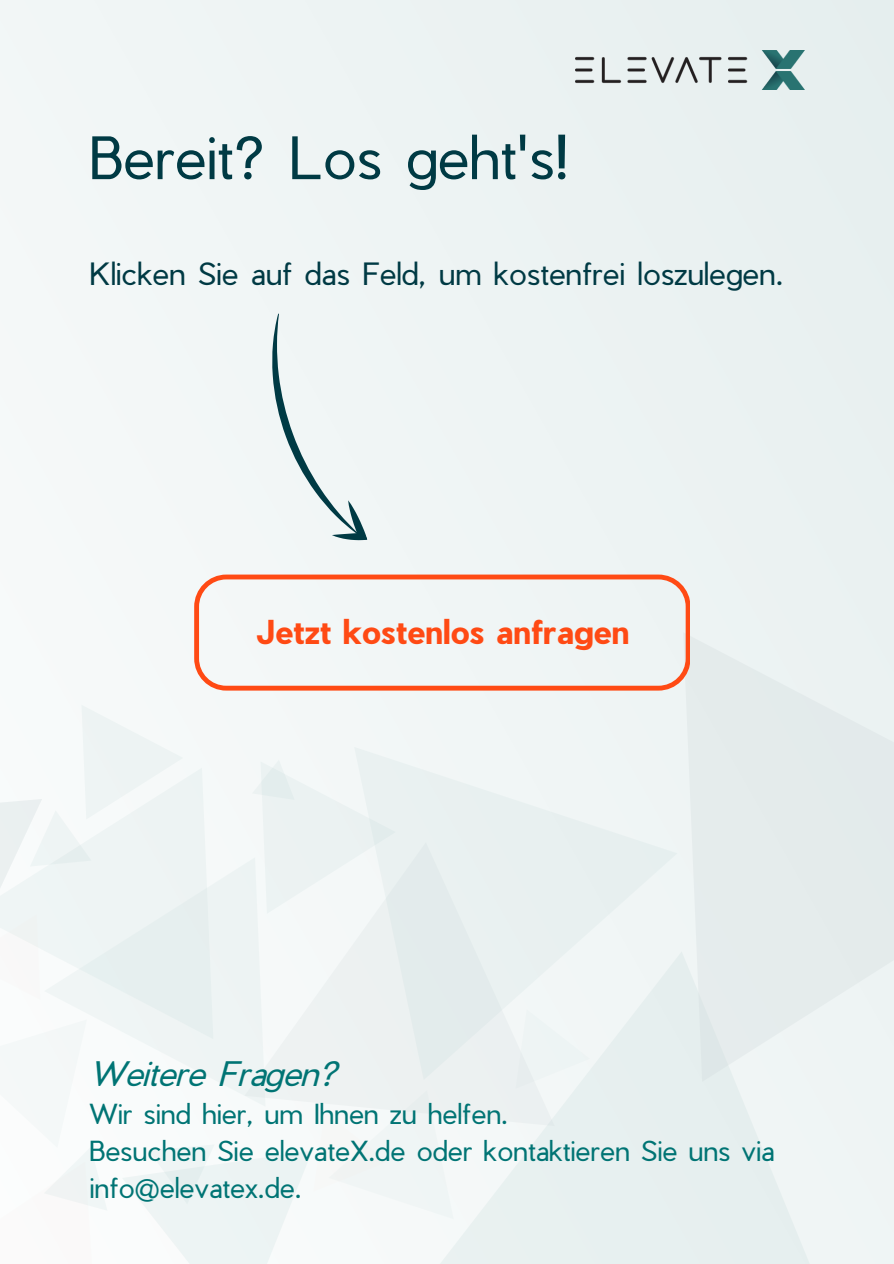
<style>
.page{position:relative;width:894px;height:1264px;background:#fff}
.page>*{position:absolute;margin:0;border:0;box-sizing:border-box;transform-origin:0 0}
.t1{font:300 57px "Pier Sans";color:#003a44}
.t2{font:italic 300 33px "Pier Sans";color:#007474}
.t3{font:700 32.25px "Pier Sans";color:#ff4a14}
.t4{font:300 30px "Pier Sans";color:#003a44}
.t5{font:300 27px/37.2px "Pier Sans";color:#007474}
</style>
<div class="page">
<div style="left:0;top:1px;width:893px;height:1262px;background:#eef4f4"></div>
<svg style="left:502px;top:632px;width:391px;height:450px;fill:#e5eced"></svg>
<img style="left:575px;top:50px;width:229px;height:39px">
<svg style="left:0;top:704px;width:589px;height:559px"></svg>
<svg style="left:194px;top:574px;width:495px;height:116px"></svg>
<svg style="left:272px;top:313px;width:95px;height:228px"></svg>
<p class="t1" style="left:89px;top:121px;width:481px">Bereit? Los geht's!</p>
<p class="t4" style="left:89px;top:255px;width:695px">Klicken Sie auf das Feld, um kostenfrei loszulegen.</p>
<p class="t3" style="left:255px;top:611px;width:375px">Jetzt kostenlos anfragen</p>
<p class="t2" style="left:89px;top:1052px;width:248px">Weitere Fragen?</p>
<p class="t5" style="left:89px;top:1094px;width:420px">Wir sind hier, um Ihnen zu helfen.</p>
<p class="t5" style="left:89px;top:1131px;width:686px">Besuchen Sie elevateX.de oder kontaktieren Sie uns via info@elevatex.de.</p>
</div>
